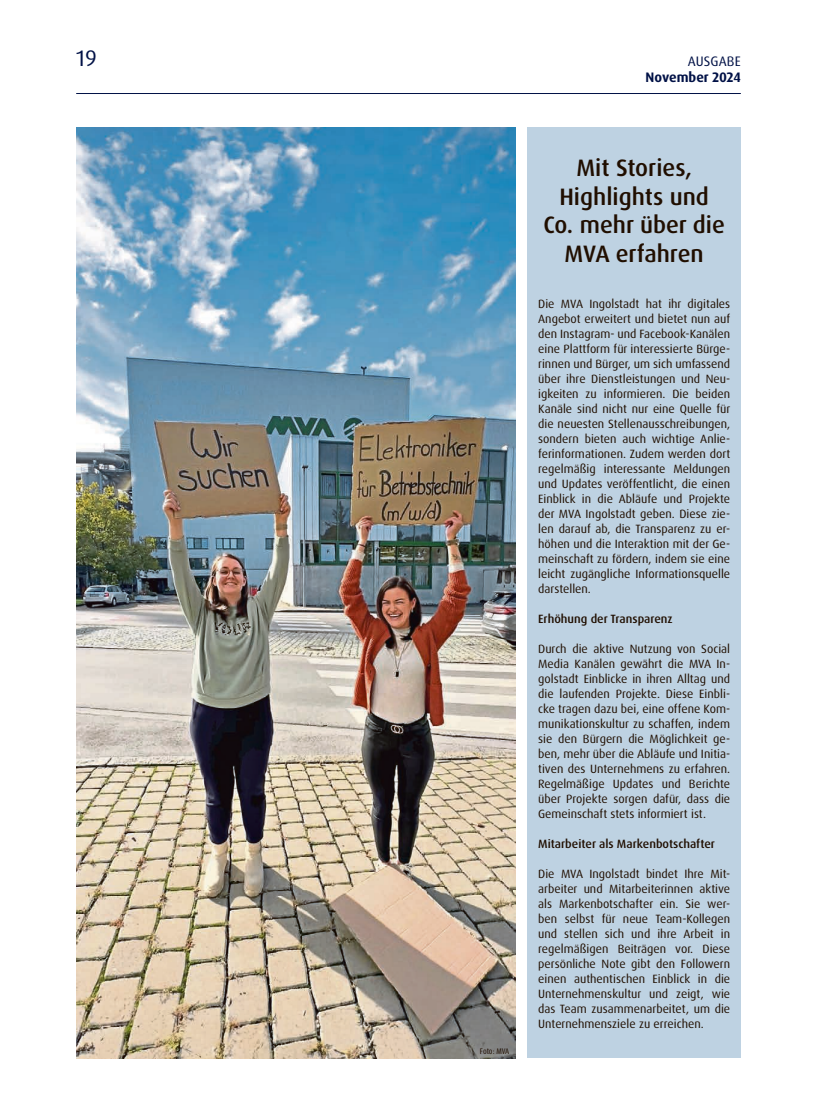
<style>
.page{position:relative;width:833px;height:1117px;background:#fff}
.page>*{position:absolute;margin:0;border:0;box-sizing:border-box;transform-origin:0 0}
.Überschrift_Kasten{font:500 23.75px/28.8px "Dax OT";color:#200e00;text-align:center}
.t1{font:22.5px "Dax OT";color:#001146}
.t2{font:700 13.75px "Dax OT";letter-spacing:-.005em;color:#001146}
.t3{font:13.75px "Dax OT";letter-spacing:.01em;color:#001146}
.Grundschrift{font:12px/15px "Dax OT";color:#200e00;text-align:justify}
.ZwiTi{font:500 12px "Dax OT";color:#200e00}
.Grundschrift-2{font:condensed 8.12px "Dax Pro";letter-spacing:-.01em;color:#200e00}
</style>
<div class="page">
<hr style="left:76px;top:93px;width:665px;height:1px;background:#001146">
<img style="left:76px;top:127px;width:439px;height:930px">
<div style="left:527px;top:127px;width:214px;height:930px;background:#bed2e2"></div>
<h2 class="t1" style="left:76px;top:44px;width:22px">19</h2>
<p class="t3" style="left:687px;top:52px;width:55px">AUSGABE</p>
<p class="t2" style="left:645px;top:68px;width:97px">November 2024</p>
<p class="Grundschrift-2" style="left:480px;top:1045px;width:31px">Foto: MVA</p>
<p class="Überschrift_Kasten" style="left:543px;top:153px;width:183px">Mit Stories,<br>Highlights und<br>Co. mehr über die<br>MVA erfahren</p>
<p class="Grundschrift" style="left:538px;top:296px;width:194px">Die MVA Ingolstadt hat ihr digitales Angebot erweitert und bietet nun auf den Instagram- und Facebook-Kanälen eine Plattform für interessierte Bürge&shy;rinnen und Bürger, um sich umfassend über ihre Dienstleistungen und Neu&shy;igkeiten zu informieren. Die beiden Kanäle sind nicht nur eine Quelle für die neuesten Stellenausschreibungen, sondern bieten auch wichtige Anlie&shy;ferinformationen. Zudem werden dort regelmäßig interessante Meldungen und Updates veröffentlicht, die einen Einblick in die Abläufe und Projekte der MVA Ingolstadt geben. Diese zie&shy;len darauf ab, die Transparenz zu er&shy;höhen und die Interaktion mit der Ge&shy;meinschaft zu fördern, indem sie eine leicht zugängliche Informationsquelle darstellen.</p>
<p class="ZwiTi" style="left:538px;top:611px;width:136px">Erhöhung der Transparenz</p>
<p class="Grundschrift" style="left:538px;top:641px;width:193px">Durch die aktive Nutzung von Social Media Kanälen gewährt die MVA In&shy;golstadt Einblicke in ihren Alltag und die laufenden Projekte. Diese Einbli&shy;cke tragen dazu bei, eine offene Kom&shy;munikationskultur zu schaffen, indem sie den Bürgern die Möglichkeit ge&shy;ben, mehr über die Abläufe und Initia&shy;tiven des Unternehmens zu erfahren.<br>Regelmäßige Updates und Berichte über Projekte sorgen dafür, dass die Gemeinschaft stets informiert ist.</p>
<p class="ZwiTi" style="left:538px;top:836px;width:178px">Mitarbeiter als Markenbotschafter</p>
<p class="Grundschrift" style="left:538px;top:866px;width:193px">Die MVA Ingolstadt bindet Ihre Mit&shy;arbeiter und Mitarbeiterinnen aktive als Markenbotschafter ein. Sie wer&shy;ben selbst für neue Team-Kollegen und stellen sich und ihre Arbeit in regelmäßigen Beiträgen vor. Diese persönliche Note gibt den Followern einen authentischen Einblick in die Unternehmenskultur und zeigt, wie das Team zusammenarbeitet, um die Unternehmensziele zu erreichen.</p>
</div>
